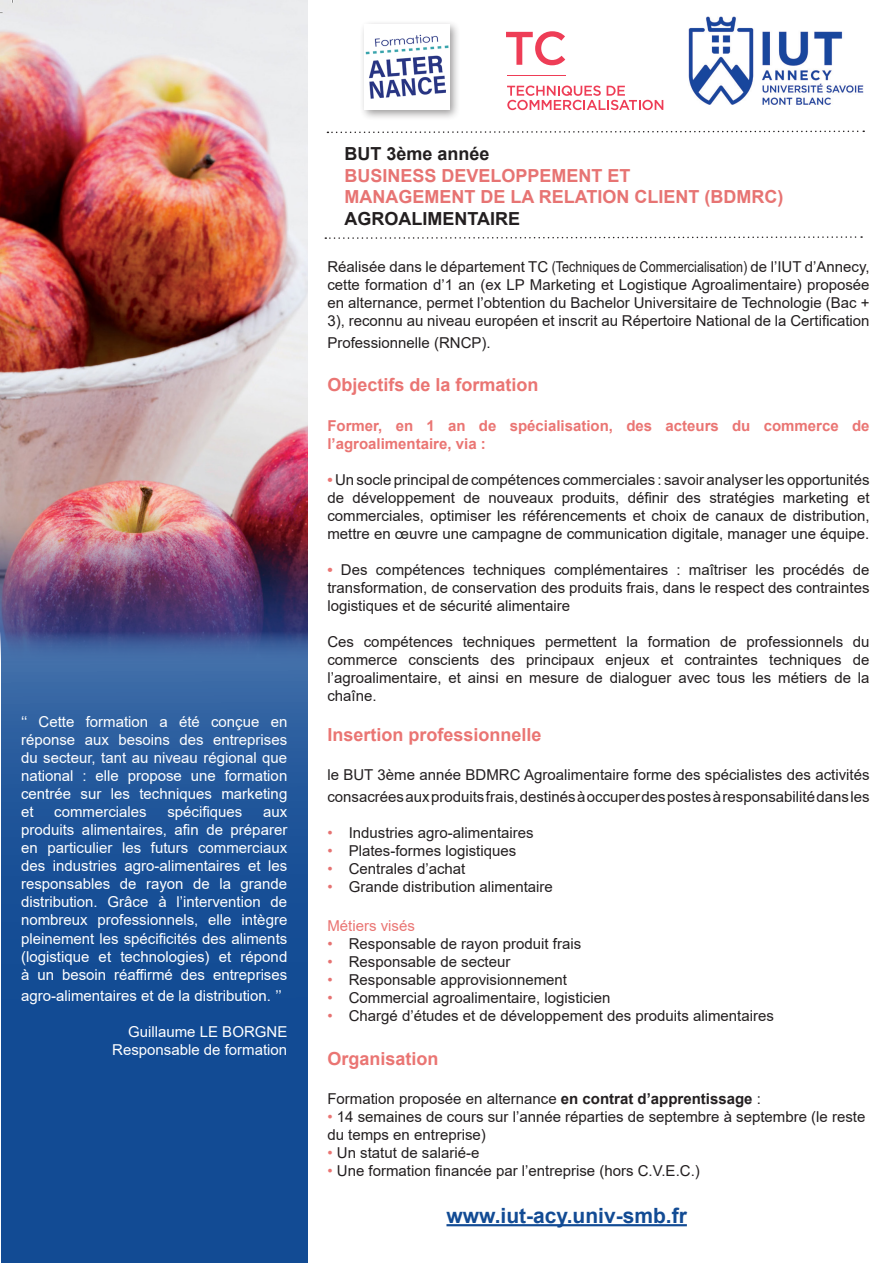
<style>
.page{position:relative;width:893px;height:1263px;background:#fff}
.page>*{position:absolute;margin:0;border:0;box-sizing:border-box;transform-origin:0 0}
.t1{font:700 21px "Arial";color:#124b94}
.t2{font:700 18px "Arial";color:#e77473}
.t3{font:700 18px "Arial";color:#ea7573}
.t4{font:700 18px "Arial";color:#231f20}
.t5{font:15px/18px "Arial";color:#231f20;text-align:justify}
.t6{font:15px/18px "Arial";color:#fff;text-align:justify}
.t7{font:700 15px/18px "Arial";color:#ea7573}
.t8{font:15px "Arial";color:#ea7573}
.s1{font-weight:700;color:#ea7573}
.s2{color:#e67271}
.s3{font-weight:700}
.s4{color:#ea7573}
</style>
<div class="page">
<img style="left:689px;top:17px;width:174px;height:87px">
<svg style="left:1px;top:665px;width:307px;height:598px;background:#1a5197"></svg>
<svg style="left:325px;top:236px;width:537px;height:3px"></svg>
<svg style="left:327px;top:130px;width:537px;height:4px"></svg>
<hr style="left:446px;top:1224px;width:241px;height:2px;background:#124b94">
<img style="left:0;top:0;width:308px;height:665px">
<hr style="left:507px;top:75px;width:58px;height:1px;background:#ee3d56">
<svg style="left:507px;top:86px;width:156px;height:24px"></svg>
<svg style="left:506px;top:31px;width:59px;height:34px"></svg>
<div style="left:359px;top:19px;width:102px;height:102px;background:#231f20;opacity:.45"></div>
<img style="left:364px;top:24px;width:85px;height:85px">
<p class="t6" style="left:21px;top:713px;width:268px">‘‘ Cette formation a été conçue en réponse aux besoins des entreprises du secteur, tant au niveau régional que national : elle propose une formation centrée sur les techniques marketing et</p>
<p class="t6" style="left:54px;top:803px;width:94px">commerciales</p>
<p class="t6" style="left:167px;top:803px;width:77px">spécifiques</p>
<p class="t6" style="left:21px;top:803px;width:268px;text-indent:242px">aux produits alimentaires, afin de préparer en particulier les futurs commerciaux des industries agro-alimentaires et les responsables de rayon de la grande distribution. Grâce à l’intervention de nombreux professionnels, elle intègre pleinement les spécificités des aliments (logistique et technologies) et répond à un besoin réaffirmé des entreprises</p>
<p class="t6" style="left:21px;top:987px;width:262px">agro-alimentaires et de la distribution. ’’</p>
<p class="t6" style="left:128px;top:1023px;width:161px">Guillaume LE BORGNE</p>
<p class="t6" style="left:112px;top:1041px;width:177px">Responsable de formation</p>
<p class="t4" style="left:344px;top:141px;width:147px">BUT 3ème année</p>
<p class="t2" style="left:344px;top:163px;width:288px">BUSINESS DEVELOPPEMENT ET</p>
<p class="t2" style="left:344px;top:184px;width:440px">MANAGEMENT DE LA RELATION CLIENT (BDMRC)</p>
<p class="t4" style="left:344px;top:206px;width:177px">AGROALIMENTAIRE</p>
<p class="t5" style="left:327px;top:258px;width:544px">Réalisée dans le département TC (Techniques de Commercialisation) de l’IUT d’Annecy, cette formation d’1 an (ex LP Marketing et Logistique Agroalimentaire) proposée en alternance, permet l’obtention du Bachelor Universitaire de Technologie (Bac + 3), reconnu au niveau européen et inscrit au Répertoire National de la Certification</p>
<p class="t5" style="left:327px;top:334px;width:165px">Professionnelle (RNCP).</p>
<p class="t3" style="left:327px;top:372px;width:213px">Objectifs de la formation</p>
<p class="t7" style="left:327px;top:417px;width:544px">Former, en 1 an de spécialisation, des acteurs du commerce de l’agroalimentaire, via :</p>
<p class="t5" style="left:327px;top:470px;width:544px"><span class="s1">•</span> Un socle principal de compétences commerciales : savoir analyser les opportunités de développement de nouveaux produits, définir des stratégies marketing et commerciales, optimiser les référencements et choix de canaux de distribution, mettre en œuvre une campagne de communication digitale, manager une équipe.</p>
<p class="t5" style="left:327px;top:560px;width:544px"><span class="s1">•</span> Des compétences techniques complémentaires : maîtriser les procédés de transformation, de conservation des produits frais, dans le respect des contraintes logistiques et de sécurité alimentaire</p>
<p class="t5" style="left:327px;top:632px;width:544px">Ces compétences techniques permettent la formation de professionnels du commerce conscients des principaux enjeux et contraintes techniques de l’agroalimentaire, et ainsi en mesure de dialoguer avec tous les métiers de la chaîne.</p>
<p class="t3" style="left:327px;top:721px;width:216px">Insertion professionnelle</p>
<p class="t5" style="left:327px;top:764px;width:544px;line-height:21.6px">le BUT 3ème année BDMRC Agroalimentaire forme des spécialistes des activités consacrées aux produits frais, destinés à occuper des postes à responsabilité dans les</p>
<p class="t5" style="left:327px;top:823px;width:208px"><span class="s2">•</span> Industries agro-alimentaires</p>
<p class="t5" style="left:327px;top:841px;width:190px"><span class="s2">•</span> Plates-formes logistiques</p>
<p class="t5" style="left:327px;top:859px;width:139px"><span class="s2">•</span> Centrales d’achat</p>
<p class="t5" style="left:327px;top:877px;width:227px"><span class="s2">•</span> Grande distribution alimentaire</p>
<p class="t8" style="left:327px;top:916px;width:89px">Métiers visés</p>
<p class="t5" style="left:327px;top:935px;width:255px"><span class="s2">•</span> Responsable de rayon produit frais</p>
<p class="t5" style="left:327px;top:953px;width:185px"><span class="s2">•</span> Responsable de secteur</p>
<p class="t5" style="left:327px;top:971px;width:241px"><span class="s2">•</span> Responsable approvisionnement</p>
<p class="t5" style="left:327px;top:989px;width:284px"><span class="s2">•</span> Commercial agroalimentaire, logisticien</p>
<p class="t5" style="left:327px;top:1007px;width:448px"><span class="s2">•</span> Chargé d’études et de développement des produits alimentaires</p>
<p class="t3" style="left:327px;top:1045px;width:113px">Organisation</p>
<p class="t5" style="left:327px;top:1090px;width:435px">Formation proposée en alternance <span class="s3">en contrat d’apprentissage</span> :</p>
<p class="t5" style="left:327px;top:1108px;width:539px"><span class="s4">•</span> 14 semaines de cours sur l’année réparties de septembre à septembre (le reste du temps en entreprise)</p>
<p class="t5" style="left:327px;top:1144px;width:153px"><span class="s4">•</span> Un statut de salarié-e</p>
<p class="t5" style="left:327px;top:1162px;width:374px"><span class="s4">•</span> Une formation financée par l’entreprise (hors C.V.E.C.)</p>
<p class="t1" style="left:446px;top:1201px;width:242px">www.iut-acy.univ-smb.fr</p>
</div>
